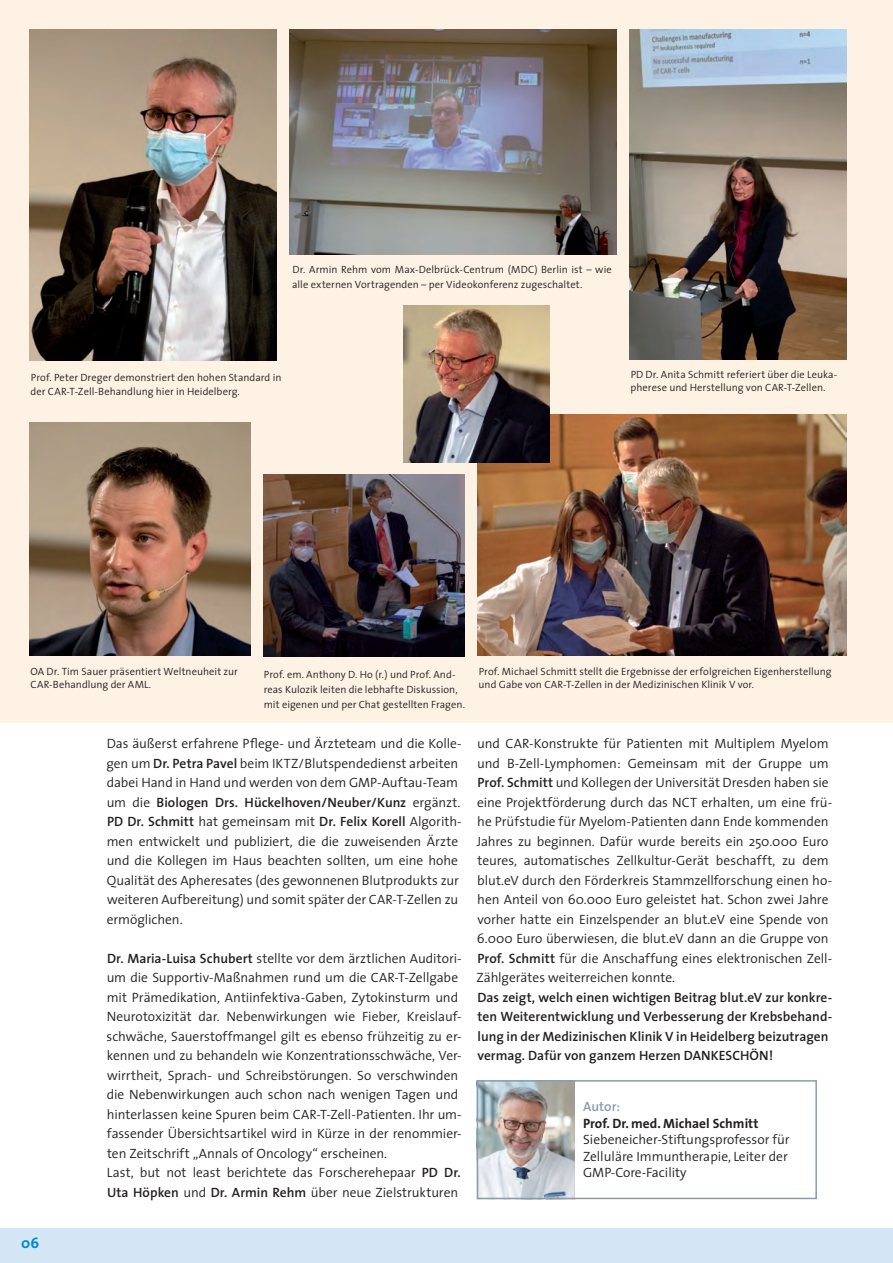
<style>
.page{position:relative;width:893px;height:1263px;background:#fff}
.page>*{position:absolute;margin:0;border:0;box-sizing:border-box;transform-origin:0 0}
.t1{font:700 15px "The Sans";color:#0089cf}
.t2{font:300 13.5px/19.5px "The Sans";letter-spacing:-.005em;color:#231f20}
.t3{font:600 13.5px/19.5px "The Sans";color:#231f20}
.t4{font:700 13.5px "The Sans";color:#231f20}
.t5{font:600 13.5px "The Sans";letter-spacing:.005em;color:#869eac}
.t6{font:300 10.5px/13.5px "The Sans";letter-spacing:.005em;color:#231f20}
.s1{font-weight:600}
</style>
<div class="page">
<div style="left:0;top:0;width:893px;height:723px;background:#fef2e5"></div>
<img style="left:477px;top:414px;width:369px;height:241px">
<div style="left:0;top:1229px;width:893px;height:34px;background:#d4e6f6"></div>
<img style="left:480px;top:1083px;width:95px;height:113px">
<div style="left:477px;top:1080px;width:340px;height:119px;border:2px solid #869eac"></div>
<img style="left:30px;top:422px;width:221px;height:233px">
<img style="left:630px;top:30px;width:217px;height:330px">
<img style="left:289px;top:30px;width:328px;height:224px">
<img style="left:263px;top:475px;width:202px;height:181px">
<img style="left:30px;top:30px;width:246px;height:331px">
<img style="left:404px;top:305px;width:146px;height:157px">
<p class="t6" style="left:292px;top:262px;width:321px;line-height:15px">Dr. Armin Rehm vom Max-Delbrück-Centrum (MDC) Berlin ist – wie alle externen Vortragenden – per Videokonferenz zugeschaltet.</p>
<p class="t6" style="left:31px;top:371px;width:252px">Prof. Peter Dreger demonstriert den hohen Standard in der CAR-T-Zell-Behandlung hier in Heidelberg.</p>
<p class="t6" style="left:630px;top:367px;width:208px">PD Dr. Anita Schmitt referiert über die Leuka&shy;pherese und Herstellung von CAR-T-Zellen.</p>
<p class="t6" style="left:30px;top:664px;width:209px">OA Dr. Tim Sauer präsentiert Weltneuheit zur<br>CAR-Behandlung der AML.</p>
<p class="t6" style="left:264px;top:666px;width:203px;line-height:15px">Prof. em. Anthony D. Ho (r.) und Prof. And&shy;reas Kulozik leiten die lebhafte Diskussion, mit eigenen und per Chat gestellten Fragen.</p>
<p class="t6" style="left:479px;top:664px;width:355px">Prof. Michael Schmitt stellt die Ergebnisse der erfolgreichen Eigenherstellung und Gabe von CAR-T-Zellen in der Medizinischen Klinik V vor.</p>
<p class="t2" style="left:106px;top:734px;width:357px">Das äußerst erfahrene Pflege- und Ärzteteam und die Kolle&shy;gen um <span class="s1">Dr. Petra Pavel</span> beim IKTZ/Blutspendedienst arbeiten dabei Hand in Hand und werden von dem GMP-Auftau-Team um die <span class="s1">Biologen Drs. Hückelhoven/Neuber/Kunz</span> ergänzt.<br><span class="s1">PD Dr. Schmitt</span> hat gemeinsam mit <span class="s1">Dr. Felix Korell</span> Algorith&shy;men entwickelt und publiziert, die die zuweisenden Ärzte und die Kollegen im Haus beachten sollten, um eine hohe Qualität des Apheresates (des gewonnenen Blutprodukts zur weiteren Aufbereitung) und somit später der CAR-T-Zellen zu ermöglichen.</p>
<p class="t2" style="left:107px;top:948px;width:357px"><span class="s1">Dr. Maria-Luisa Schubert</span> stellte vor dem ärztlichen Auditori&shy;um die Supportiv-Maßnahmen rund um die CAR-T-Zellgabe mit Prämedikation, Antiinfektiva-Gaben, Zytokinsturm und Neurotoxizität dar. Nebenwirkungen wie Fieber, Kreislauf&shy;schwäche, Sauerstoffmangel gilt es ebenso frühzeitig zu er&shy;kennen und zu behandeln wie Konzentrationsschwäche, Ver&shy;wirrtheit, Sprach- und Schreibstörungen. So verschwinden die Nebenwirkungen auch schon nach wenigen Tagen und hinterlassen keine Spuren beim CAR-T-Zell-Patienten. Ihr um&shy;fassender Übersichtsartikel wird in Kürze in der renommier&shy;ten Zeitschrift „Annals of Oncology“ erscheinen.<br>Last, but not least berichtete das Forscherehepaar <span class="s1">PD Dr.<br>Uta Höpken</span> und <span class="s1">Dr. Armin Rehm</span> über neue Zielstrukturen</p>
<p class="t2" style="left:476px;top:733px;width:357px">und CAR-Konstrukte für Patienten mit Multiplem Myelom und B-Zell-Lymphomen: Gemeinsam mit der Gruppe um <span class="s1">Prof. Schmitt</span> und Kollegen der Universität Dresden haben sie eine Projektförderung durch das NCT erhalten, um eine frü&shy;he Prüfstudie für Myelom-Patienten dann Ende kommenden Jahres zu beginnen. Dafür wurde bereits ein 250.000 Euro teures, automatisches Zellkultur-Gerät beschafft, zu dem blut.eV durch den Förderkreis Stammzellforschung einen ho&shy;hen Anteil von 60.000 Euro geleistet hat. Schon zwei Jahre vorher hatte ein Einzelspender an blut.eV eine Spende von 6.000 Euro überwiesen, die blut.eV dann an die Gruppe von <span class="s1">Prof. Schmitt</span> für die Anschaffung eines elektronischen Zell-Zählgerätes weiterreichen konnte.</p>
<p class="t3" style="left:477px;top:987px;width:356px">Das zeigt, welch einen wichtigen Beitrag blut.eV zur konkre&shy;ten Weiterentwicklung und Verbesserung der Krebsbehand&shy;lung in der Medizinischen Klinik V in Heidelberg beizutragen vermag. Dafür von ganzem Herzen DANKESCHÖN!</p>
<p class="t5" style="left:583px;top:1095px;width:39px">Autor:</p>
<p class="t4" style="left:583px;top:1112px;width:177px">Prof. Dr. med. Michael Schmitt</p>
<p class="t2" style="left:583px;top:1131px;width:208px;line-height:16.5px">Siebeneicher-Stiftungsprofessor für<br>Zelluläre Immuntherapie, Leiter der<br>GMP-Core-Facility</p>
<p class="t1" style="left:21px;top:1231px;width:19px">06</p>
</div>
